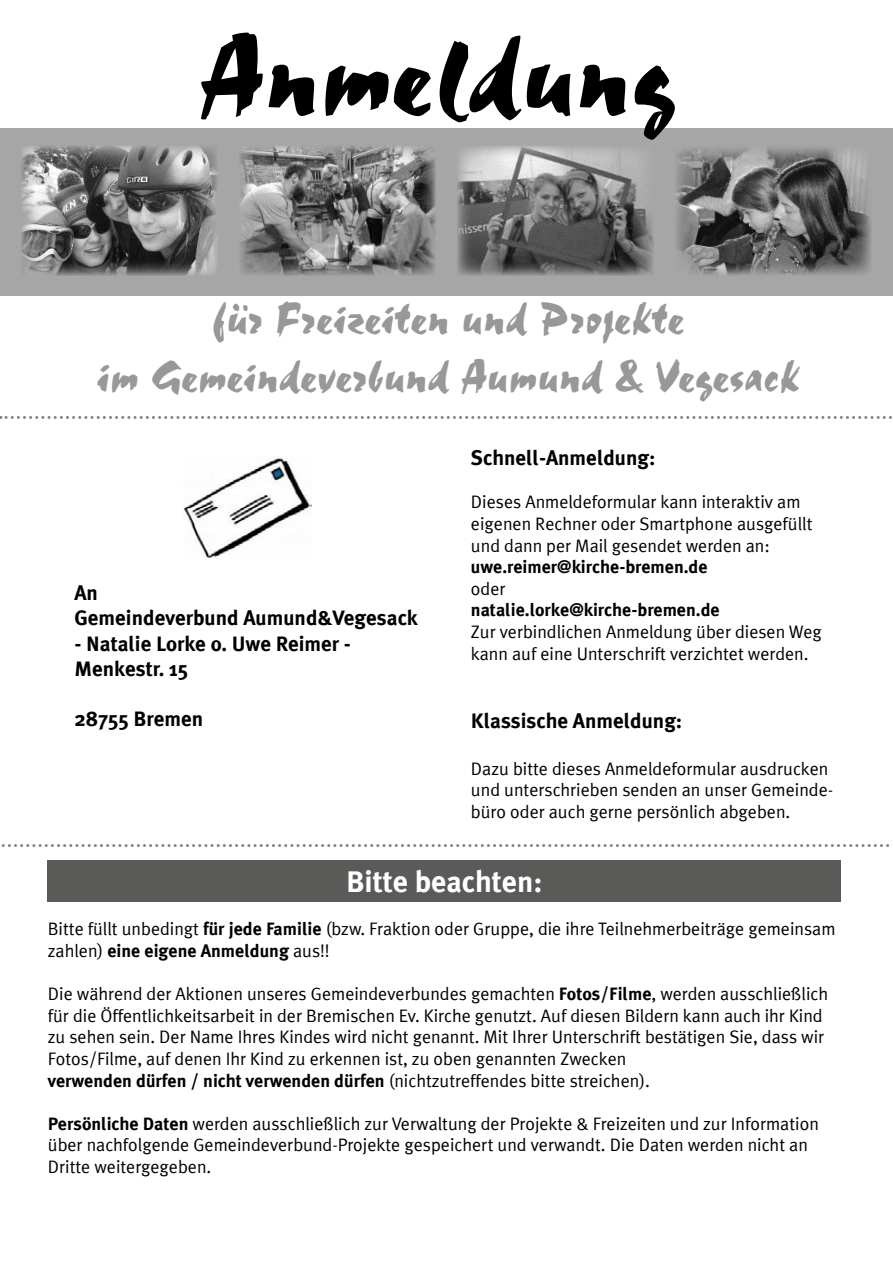
<style>
.page{position:relative;width:893px;height:1263px;background:#fff}
.page>*{position:absolute;margin:0;border:0;box-sizing:border-box;transform-origin:0 0}
.t1{font:120px "Staccato 555 BT Regular A";color:#000}
.t2{font:48px/57.6px "Staccato 555 BT Regular A";color:#999898;text-align:center}
.t3{font:700 30px "Meta Plus";color:#fff}
.t4{font:700 21px/25.2px "Meta Plus";color:#000}
.t5{font:18px/21.6px "Meta Plus Normal";color:#000}
.t6{font:700 18px "Meta Plus";color:#000}
.s1{font-family:"Meta Plus";font-weight:700}
.s2{font-family:"Meta Plus Normal";font-weight:400}
</style>
<div class="page">
<div style="left:0;top:128px;width:893px;height:168px;background:#a6a6a6"></div>
<img style="left:21px;top:146px;width:196px;height:129px">
<img style="left:240px;top:146px;width:196px;height:129px">
<img style="left:457px;top:146px;width:197px;height:129px">
<img style="left:676px;top:148px;width:195px;height:127px">
<svg style="left:0;top:416px;width:892px;height:3px"></svg>
<svg style="left:1px;top:844px;width:889px;height:3px"></svg>
<img style="left:184px;top:458px;width:127px;height:100px">
<div style="left:48px;top:860px;width:793px;height:41px;background:#5a5a59"></div>
<h1 class="t1" style="left:203px;top:-1px;width:477px">Anmeldung</h1>
<h2 class="t2" style="left:98px;top:287px;width:705px">für Freizeiten und Projekte<br>im Gemeindeverbund Aumund &amp; Vegesack</h2>
<p class="t4" style="left:74px;top:580px;width:345px">An<br>Gemeindeverbund Aumund&amp;Vegesack</p>
<p class="t4" style="left:74px;top:631px;width:278px">- Natalie Lorke o. Uwe Reimer -<br>Menkestr. 15</p>
<p class="t4" style="left:74px;top:706px;width:130px">28755 Bremen</p>
<p class="t4" style="left:471px;top:445px;width:186px">Schnell-Anmeldung:</p>
<p class="t5" style="left:471px;top:492px;width:343px">Dieses Anmeldeformular kann interaktiv am eigenen Rechner oder Smartphone ausgefüllt und dann per Mail gesendet werden an:</p>
<p class="t6" style="left:471px;top:556px;width:238px">uwe.reimer@kirche-bremen.de</p>
<p class="t5" style="left:471px;top:578px;width:36px">oder</p>
<p class="t6" style="left:471px;top:600px;width:250px">natalie.lorke@kirche-bremen.de</p>
<p class="t5" style="left:471px;top:621px;width:352px">Zur verbindlichen Anmeldung über diesen Weg kann auf eine Unterschrift verzichtet werden.</p>
<p class="t4" style="left:471px;top:708px;width:213px">Klassische Anmeldung:</p>
<p class="t5" style="left:471px;top:758px;width:364px">Dazu bitte dieses Anmeldeformular ausdrucken und unterschrieben senden an unser Gemeinde&shy;büro oder auch gerne persönlich abgeben.</p>
<h3 class="t3" style="left:346px;top:864px;width:198px">Bitte beachten:</h3>
<p class="t5" style="left:48px;top:919px;width:789px">Bitte füllt unbedingt <span class="s1">für jede Familie</span> (bzw. Fraktion oder Gruppe, die ihre Teilnehmerbeiträge gemeinsam</p>
<p class="t6" style="left:48px;top:940px;width:283px"><span class="s2">zahlen)</span> eine eigene Anmeldung <span class="s2">aus!!</span></p>
<p class="t5" style="left:48px;top:984px;width:782px">Die während der Aktionen unseres Gemeindeverbundes gemachten <span class="s1">Fotos/Filme</span>, werden ausschließlich für die Öffentlichkeitsarbeit in der Bremischen Ev. Kirche genutzt. Auf diesen Bildern kann auch ihr Kind zu sehen sein. Der Name Ihres Kindes wird nicht genannt. Mit Ihrer Unterschrift bestätigen Sie, dass wir Fotos/Filme, auf denen Ihr Kind zu erkennen ist, zu oben genannten Zwecken</p>
<p class="t6" style="left:48px;top:1070px;width:604px">verwenden dürfen / nicht verwenden dürfen <span class="s2">(nichtzutreffendes bitte streichen).</span></p>
<p class="t5" style="left:48px;top:1113px;width:773px"><span class="s1">Persönliche Daten</span> werden ausschließlich zur Verwaltung der Projekte &amp; Freizeiten und zur Information über nachfolgende Gemeindeverbund-Projekte gespeichert und verwandt. Die Daten werden nicht an<br>Dritte weitergegeben.</p>
</div>
